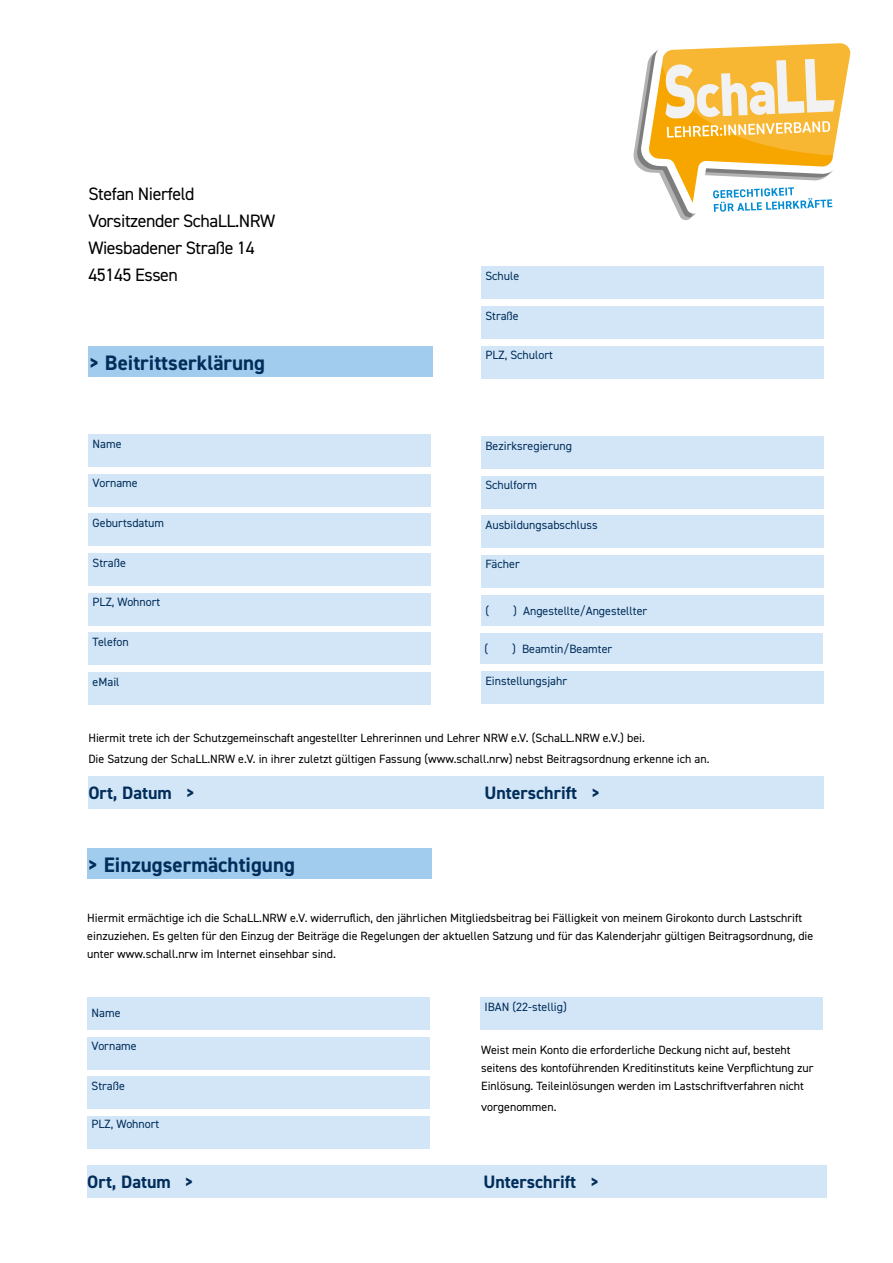
<style>
.page{position:relative;width:893px;height:1263px;background:#fff}
.page>*{position:absolute;margin:0;border:0;box-sizing:border-box;transform-origin:0 0}
.t1{font:700 21px "DIN2014";color:#002d5a}
.t2{font:18px/27px "DIN2014";letter-spacing:-.025em;color:#000}
.t3{font:700 18px "DIN2014";color:#002d5a}
.t4{font:12px/18px "DIN2014";color:#000}
.t5{font:12px "DIN2014";color:#002d5a}
</style>
<div class="page">
<div style="left:88px;top:346px;width:345px;height:30px;background:#a1cced"></div>
<div style="left:481px;top:266px;width:342px;height:33px;background:#d3e6f7"></div>
<div style="left:481px;top:306px;width:342px;height:33px;background:#d3e6f7"></div>
<div style="left:481px;top:346px;width:342px;height:32px;background:#d3e6f7"></div>
<div style="left:481px;top:436px;width:342px;height:33px;background:#d3e6f7"></div>
<div style="left:481px;top:476px;width:342px;height:32px;background:#d3e6f7"></div>
<div style="left:481px;top:515px;width:342px;height:33px;background:#d3e6f7"></div>
<div style="left:481px;top:555px;width:342px;height:32px;background:#d3e6f7"></div>
<div style="left:88px;top:434px;width:343px;height:33px;background:#d3e6f7"></div>
<div style="left:88px;top:474px;width:343px;height:32px;background:#d3e6f7"></div>
<div style="left:88px;top:514px;width:343px;height:32px;background:#d3e6f7"></div>
<div style="left:88px;top:553px;width:343px;height:33px;background:#d3e6f7"></div>
<div style="left:88px;top:593px;width:343px;height:32px;background:#d3e6f7"></div>
<div style="left:88px;top:632px;width:343px;height:33px;background:#d3e6f7"></div>
<div style="left:88px;top:672px;width:343px;height:32px;background:#d3e6f7"></div>
<div style="left:481px;top:595px;width:342px;height:30px;background:#d3e6f7"></div>
<div style="left:481px;top:672px;width:342px;height:32px;background:#d3e6f7"></div>
<div style="left:88px;top:776px;width:735px;height:32px;background:#d3e6f7"></div>
<div style="left:87px;top:848px;width:345px;height:30px;background:#a1cced"></div>
<div style="left:87px;top:1165px;width:740px;height:32px;background:#d3e6f7"></div>
<div style="left:87px;top:997px;width:343px;height:33px;background:#d3e6f7"></div>
<div style="left:87px;top:1037px;width:343px;height:32px;background:#d3e6f7"></div>
<div style="left:87px;top:1077px;width:343px;height:32px;background:#d3e6f7"></div>
<div style="left:87px;top:1116px;width:343px;height:33px;background:#d3e6f7"></div>
<div style="left:480px;top:997px;width:342px;height:33px;background:#d3e6f7"></div>
<div style="left:480px;top:633px;width:342px;height:31px;background:#d3e6f7"></div>
<svg style="left:633px;top:43px;width:218px;height:177px"></svg>
<h2 class="t2" style="left:88px;top:179px;width:189px">Stefan Nierfeld<br>Vorsitzender SchaLL.NRW<br>Wiesbadener Straße 14<br>45145 Essen</h2>
<h1 class="t1" style="left:88px;top:348px;width:178px">&gt; Beitrittserklärung</h1>
<p class="t5" style="left:93px;top:436px;width:31px">Name</p>
<p class="t5" style="left:93px;top:476px;width:47px">Vorname</p>
<p class="t5" style="left:93px;top:515px;width:73px">Geburtsdatum</p>
<p class="t5" style="left:93px;top:555px;width:35px">Straße</p>
<p class="t5" style="left:93px;top:595px;width:69px">PLZ, Wohnort</p>
<p class="t5" style="left:93px;top:634px;width:38px">Telefon</p>
<p class="t5" style="left:93px;top:674px;width:28px">eMail</p>
<p class="t5" style="left:485px;top:268px;width:35px">Schule</p>
<p class="t5" style="left:485px;top:308px;width:35px">Straße</p>
<p class="t5" style="left:485px;top:348px;width:69px">PLZ, Schulort</p>
<p class="t5" style="left:485px;top:438px;width:88px">Bezirksregierung</p>
<p class="t5" style="left:485px;top:478px;width:53px">Schulform</p>
<p class="t5" style="left:485px;top:517px;width:114px">Ausbildungsabschluss</p>
<p class="t5" style="left:485px;top:557px;width:36px">Fächer</p>
<p class="t5" style="left:485px;top:603px;width:5px">(</p>
<p class="t5" style="left:513px;top:603px;width:135px">) Angestellte/Angestellter</p>
<p class="t5" style="left:484px;top:642px;width:5px">(</p>
<p class="t5" style="left:512px;top:642px;width:102px">) Beamtin/Beamter</p>
<p class="t5" style="left:485px;top:673px;width:83px">Einstellungsjahr</p>
<p class="t4" style="left:88px;top:727px;width:623px;line-height:21px">Hiermit trete ich der Schutzgemeinschaft angestellter Lehrerinnen und Lehrer NRW e.V. (SchaLL.NRW e.V.) bei.<br>Die Satzung der SchaLL.NRW e.V. in ihrer zuletzt gültigen Fassung (www.schall.nrw) nebst Beitragsordnung erkenne ich an.</p>
<h2 class="t3" style="left:88px;top:781px;width:108px">Ort, Datum &gt;</h2>
<h2 class="t3" style="left:484px;top:781px;width:118px">Unterschrift &gt;</h2>
<h1 class="t1" style="left:87px;top:850px;width:209px">&gt; Einzugsermächtigung</h1>
<p class="t4" style="left:87px;top:908px;width:727px">Hiermit ermächtige ich die SchaLL.NRW e.V. widerruflich, den jährlichen Mitgliedsbeitrag bei Fälligkeit von meinem Girokonto durch Lastschrift einzuziehen. Es gelten für den Einzug der Beiträge die Regelungen der aktuellen Satzung und für das Kalenderjahr gültigen Beitragsordnung, die unter www.schall.nrw im Internet einsehbar sind.</p>
<p class="t5" style="left:92px;top:1005px;width:31px">Name</p>
<p class="t5" style="left:92px;top:1039px;width:47px">Vorname</p>
<p class="t5" style="left:92px;top:1078px;width:35px">Straße</p>
<p class="t5" style="left:92px;top:1116px;width:69px">PLZ, Wohnort</p>
<p class="t5" style="left:484px;top:999px;width:84px">IBAN (22-stellig)</p>
<p class="t4" style="left:481px;top:1040px;width:334px">Weist mein Konto die erforderliche Deckung nicht auf, besteht seitens des kontoführenden Kreditinstituts keine Verpflichtung zur<br>Einlösung. Teileinlösungen werden im Lastschriftverfahren nicht</p>
<p class="t4" style="left:481px;top:1097px;width:77px">vorgenommen.</p>
<h2 class="t3" style="left:87px;top:1170px;width:108px">Ort, Datum &gt;</h2>
<h2 class="t3" style="left:483px;top:1170px;width:118px">Unterschrift &gt;</h2>
</div>
